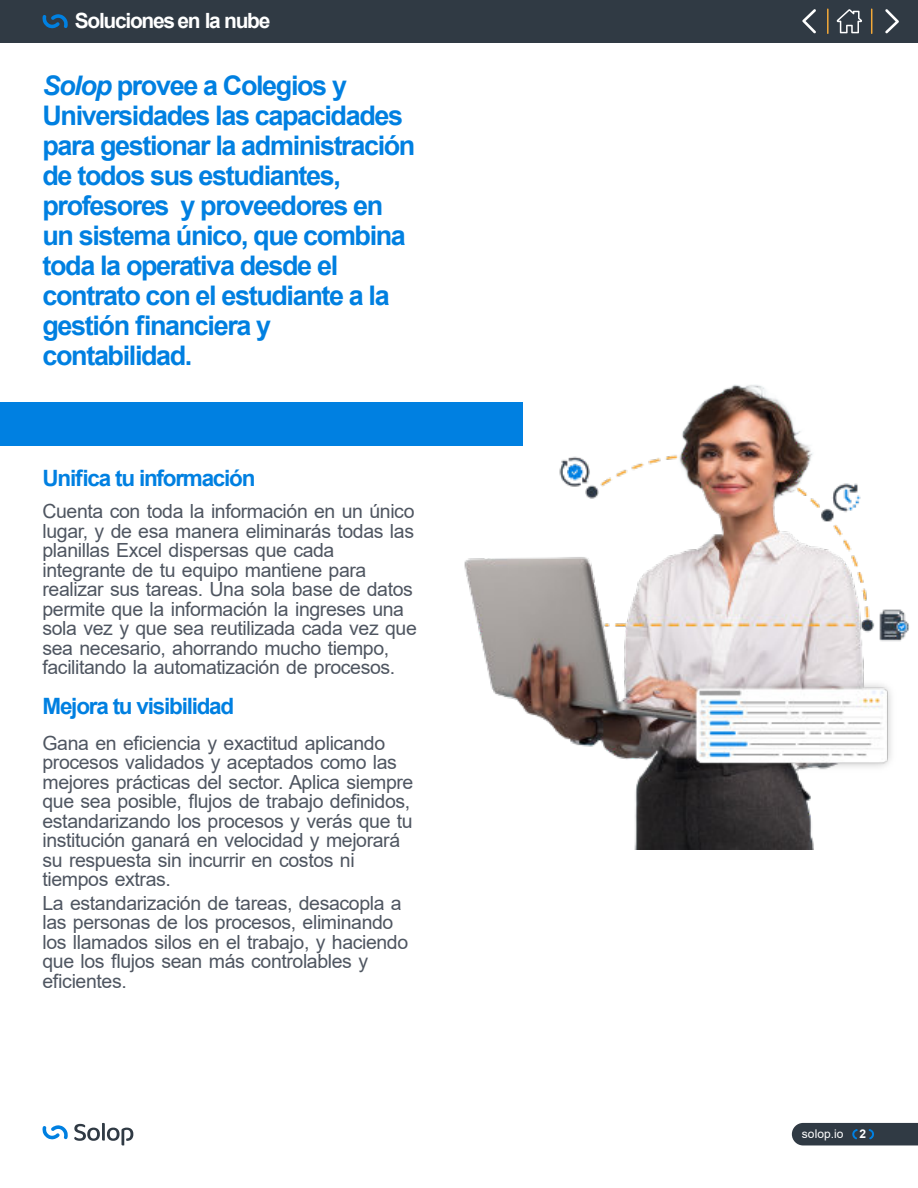
<style>
.page{position:relative;width:918px;height:1188px;background:#fff}
.page>*{position:absolute;margin:0;border:0;box-sizing:border-box;transform-origin:0 0}
.t1{font:700 27px/30px "Arial";letter-spacing:-.05em;color:#0080e1}
.t2{font:700 22.5px "Arial";letter-spacing:-.055em;color:#0080e1}
.t3{font:700 21px "Arial";letter-spacing:-.06em;color:#fff}
.t4{font:19.5px/19.5px "Arial";letter-spacing:-.02em;color:#4f5661}
.t5{font:12px "Arial";letter-spacing:.005em;color:#fff}
.t6{font:700 12px "Arial";color:#fff}
.s1{font-style:italic}
</style>
<div class="page">
<div style="left:792px;top:1123px;width:126px;height:22px;background:#303a44"></div>
<svg style="left:42px;top:1125px;width:26px;height:15px"></svg>
<svg style="left:74px;top:1123px;width:59px;height:22px"></svg>
<div style="left:0;top:0;width:918px;height:43px;background:#303a44"></div>
<svg style="left:885px;top:9px;width:14px;height:24px"></svg>
<svg style="left:802px;top:9px;width:14px;height:24px"></svg>
<svg style="left:871px;top:9px;width:1px;height:24px"></svg>
<hr style="left:827px;top:9px;width:2px;height:24px;background:#f4a938">
<svg style="left:837px;top:9px;width:25px;height:24px"></svg>
<svg style="left:42px;top:14px;width:26px;height:14px"></svg>
<img style="left:459px;top:384px;width:450px;height:465px">
<div style="left:0;top:403px;width:523px;height:42px;background:#0080e1"></div>
<p class="t3" style="left:75px;top:13px;width:197px">Soluciones en la nube</p>
<p class="t1" style="left:43px;top:73px;width:374px"><span class="s1">Solop</span> provee a Colegios y<br>Universidades las capacidades para gestionar la administración de todos sus estudiantes, profesores y proveedores en un sistema único, que combina toda la operativa desde el contrato con el estudiante a la gestión financiera y contabilidad.</p>
<p class="t2" style="left:43px;top:470px;width:215px">Unifica tu información</p>
<p class="t4" style="left:43px;top:503px;width:376px">Cuenta con toda la información en un único lugar, y de esa manera eliminarás todas las planillas Excel dispersas que cada integrante de tu equipo mantiene para realizar sus tareas. Una sola base de datos permite que la información la ingreses una sola vez y que sea reutilizada cada vez que sea necesario, ahorrando mucho tiempo, facilitando la automatización de procesos.</p>
<p class="t2" style="left:43px;top:698px;width:193px">Mejora tu visibilidad</p>
<p class="t4" style="left:43px;top:735px;width:372px">Gana en eficiencia y exactitud aplicando procesos validados y aceptados como las mejores prácticas del sector. Aplica siempre que sea posible, flujos de trabajo definidos, estandarizando los procesos y verás que tu institución ganará en velocidad y mejorará su respuesta sin incurrir en costos ni tiempos extras.</p>
<p class="t4" style="left:43px;top:895px;width:367px">La estandarización de tareas, desacopla a las personas de los procesos, eliminando los llamados silos en el trabajo, y haciendo que los flujos sean más controlables y eficientes.</p>
<p class="t5" style="left:802px;top:1129px;width:43px">solop.io</p>
<p class="t6" style="left:860px;top:1129px;width:8px">2</p>
</div>
